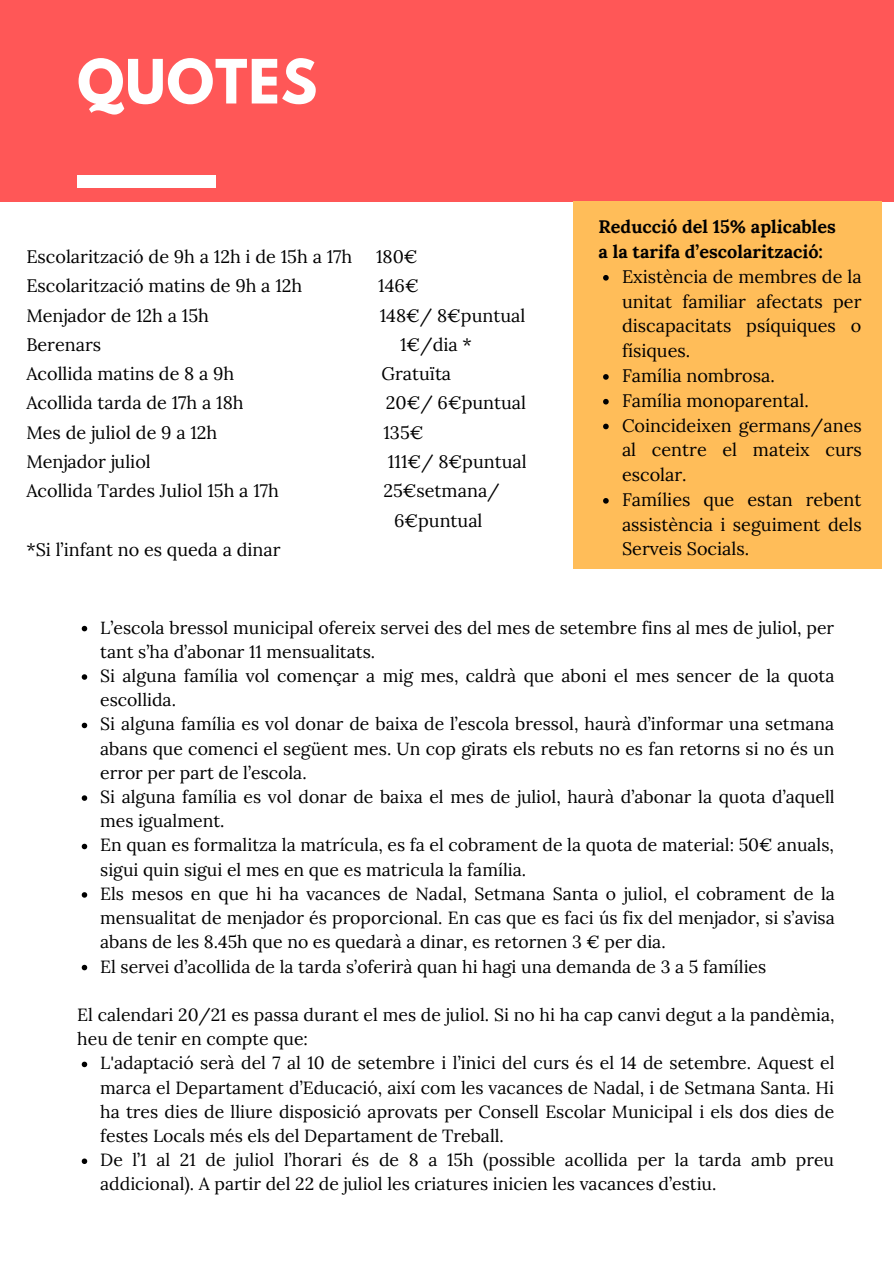
<style>
.page{position:relative;width:894px;height:1264px;background:#fff}
.page>*{position:absolute;margin:0;border:0;box-sizing:border-box;transform-origin:0 0}
.t1{font:700 54px "League Spartan";letter-spacing:.02em;color:#fff}
.t2{font:18px/24.8px "Lora";color:#000}
.t3{font:700 18px "Lora";color:#000}
.t4{font:17.55px/24.2px "Lora";color:#000}
</style>
<div class="page">
<div style="left:0;top:0;width:893px;height:201px;background:#ff5757"></div>
<div style="left:77px;top:175px;width:139px;height:13px;background:#fff"></div>
<svg style="left:82px;top:626px;width:5px;height:5px"></svg>
<svg style="left:82px;top:674px;width:5px;height:5px"></svg>
<svg style="left:82px;top:722px;width:5px;height:6px"></svg>
<svg style="left:82px;top:795px;width:5px;height:5px"></svg>
<svg style="left:82px;top:843px;width:5px;height:6px"></svg>
<svg style="left:82px;top:892px;width:5px;height:5px"></svg>
<svg style="left:82px;top:964px;width:5px;height:6px"></svg>
<svg style="left:82px;top:1061px;width:5px;height:6px"></svg>
<svg style="left:82px;top:1158px;width:5px;height:5px"></svg>
<div style="left:573px;top:201px;width:308px;height:367px;background:#ffbd59"></div>
<svg style="left:603px;top:275px;width:5px;height:5px"></svg>
<svg style="left:603px;top:374px;width:5px;height:6px"></svg>
<svg style="left:603px;top:399px;width:5px;height:5px"></svg>
<svg style="left:603px;top:423px;width:5px;height:6px"></svg>
<svg style="left:603px;top:498px;width:5px;height:5px"></svg>
<h1 class="t1" style="left:77px;top:55px;width:241px">QUOTES</h1>
<p class="t3" style="left:598px;top:215px;width:239px">Reducció del 15% aplicables</p>
<p class="t2" style="left:26px;top:244px;width:327px">Escolarització de 9h a 12h i de 15h a 17h</p>
<p class="t3" style="left:598px;top:240px;width:226px">a la tarifa d’escolarització:</p>
<p class="t2" style="left:376px;top:244px;width:43px">180€</p>
<p class="t2" style="left:26px;top:273px;width:277px">Escolarització matins de 9h a 12h</p>
<p class="t2" style="left:378px;top:273px;width:42px">146€</p>
<p class="t2" style="left:26px;top:302px;width:184px">Menjador de 12h a 15h</p>
<p class="t2" style="left:379px;top:302px;width:147px">148€/ 8€puntual</p>
<p class="t2" style="left:26px;top:332px;width:76px">Berenars</p>
<p class="t2" style="left:400px;top:332px;width:73px">1€/dia *</p>
<p class="t2" style="left:26px;top:361px;width:209px">Acollida matins de 8 a 9h</p>
<p class="t2" style="left:381px;top:361px;width:71px">Gratuïta</p>
<p class="t2" style="left:26px;top:390px;width:219px">Acollida tarda de 17h a 18h</p>
<p class="t2" style="left:386px;top:390px;width:142px">20€/ 6€puntual</p>
<p class="t2" style="left:26px;top:420px;width:192px">Mes de juliol de 9 a 12h</p>
<p class="t2" style="left:383px;top:420px;width:42px">135€</p>
<p class="t2" style="left:26px;top:449px;width:126px">Menjador juliol</p>
<p class="t2" style="left:388px;top:449px;width:140px">111€/ 8€puntual</p>
<p class="t2" style="left:26px;top:478px;width:254px">Acollida Tardes Juliol 15h a 17h</p>
<p class="t2" style="left:383px;top:476px;width:118px;line-height:29.2px;text-align:center">25€setmana/<br>6€puntual</p>
<p class="t2" style="left:26px;top:537px;width:256px">*Si l’infant no es queda a dinar</p>
<p class="t2" style="left:621px;top:264px;width:241px">Existència de membres de la unitat familiar afectats per discapacitats psíquiques o físiques.<br>Família nombrosa.<br>Família monoparental.<br>Coincideixen germans/anes al centre el mateix curs escolar.<br>Famílies que estan rebent assistència i seguiment dels<br>Serveis Socials.</p>
<p class="t4" style="left:100px;top:615px;width:736px">L’escola bressol municipal ofereix servei des del mes de setembre fins al mes de juliol, per tant s’ha d’abonar 11 mensualitats.<br>Si alguna família vol començar a mig mes, caldrà que aboni el mes sencer de la quota escollida.<br>Si alguna família es vol donar de baixa de l’escola bressol, haurà d’informar una setmana abans que comenci el següent mes. Un cop girats els rebuts no es fan retorns si no és un error per part de l’escola.<br>Si alguna família es vol donar de baixa el mes de juliol, haurà d’abonar la quota d’aquell mes igualment.<br>En quan es formalitza la matrícula, es fa el cobrament de la quota de material: 50€ anuals, sigui quin sigui el mes en que es matricula la família.<br>Els mesos en que hi ha vacances de Nadal, Setmana Santa o juliol, el cobrament de la mensualitat de menjador és proporcional. En cas que es faci ús fix del menjador, si s’avisa abans de les 8.45h que no es quedarà a dinar, es retornen 3 € per dia.<br>El servei d’acollida de la tarda s’oferirà quan hi hagi una demanda de 3 a 5 famílies</p>
<p class="t4" style="left:77px;top:1002px;width:758px">El calendari 20/21 es passa durant el mes de juliol. Si no hi ha cap canvi degut a la pandèmia, heu de tenir en compte que:</p>
<p class="t4" style="left:100px;top:1050px;width:735px">L'adaptació serà del 7 al 10 de setembre i l’inici del curs és el 14 de setembre. Aquest el marca el Departament d’Educació, així com les vacances de Nadal, i de Setmana Santa. Hi ha tres dies de lliure disposició aprovats per Consell Escolar Municipal i els dos dies de festes Locals més els del Departament de Treball.<br>De l’1 al 21 de juliol l’horari és de 8 a 15h (possible acollida per la tarda amb preu addicional). A partir del 22 de juliol les criatures inicien les vacances d’estiu.</p>
</div>
